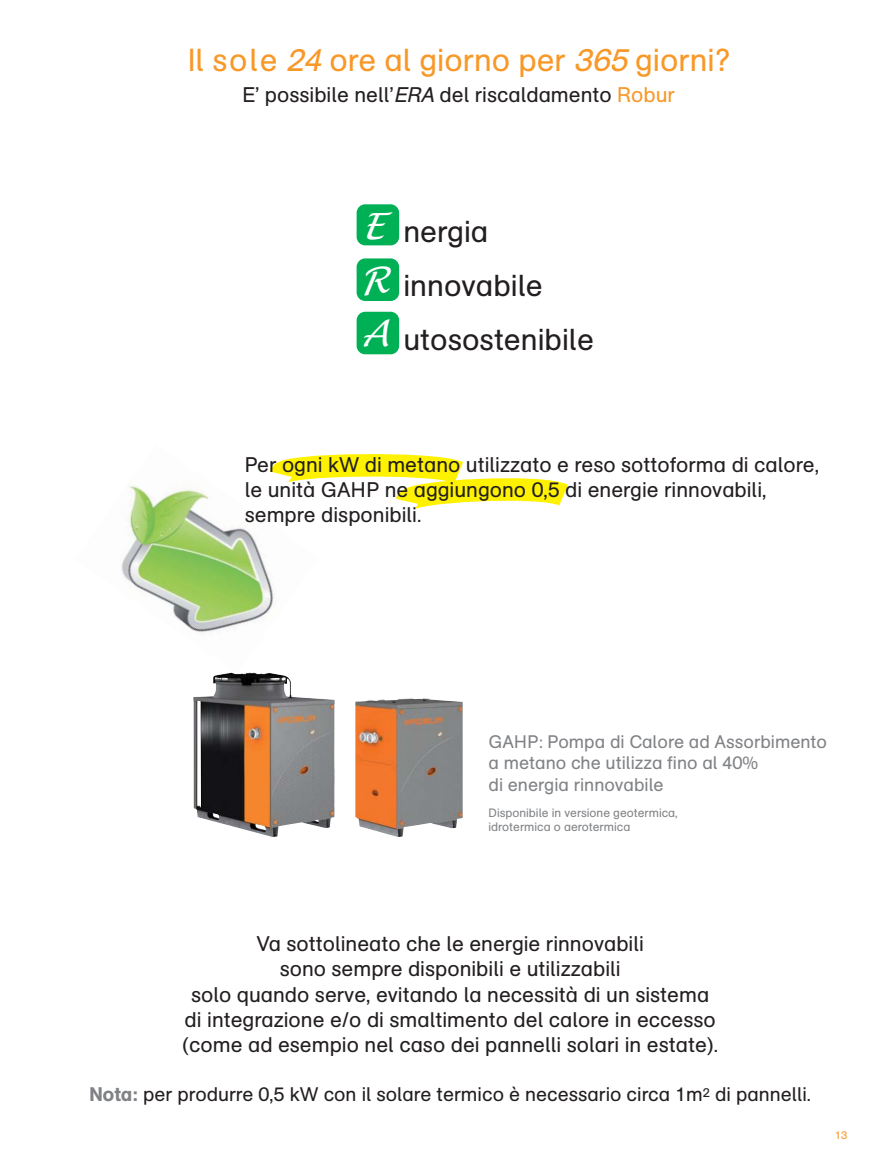
<style>
.page{position:relative;width:891px;height:1171px;background:#fff}
.page>*{position:absolute;margin:0;border:0;box-sizing:border-box;transform-origin:0 0}
.t1{font:italic 36px/53.6px "Lucida Handwriting";color:#fff}
.t2{font:31.5px "AG Schoolbook Regular A";color:#f89828}
.t3{font:30px/54px "AG Schoolbook Regular A";color:#231f20}
.t4{font:21px/25.2px "AG Schoolbook Regular A";color:#231f20;text-align:center}
.t5{font:19.5px "AG Schoolbook Regular A";color:#231f20}
.t6{font:18px/21.6px "AG Schoolbook Regular A";color:#808285}
.t7{font:12px/14.4px "AG Schoolbook Regular A";color:#808285}
.t8{font:11.1px "AG Schoolbook Regular A";color:#f89828}
.s1{font-style:italic}
.s2{color:#f89828}
.s3{font-family:"AG Schoolbook Medium A";color:#808285}
</style>
<div class="page">
<img style="left:121px;top:455px;width:197px;height:178px">
<div style="left:357px;top:204px;width:42px;height:41px;background:#00b055;border-radius:9px"></div>
<div style="left:357px;top:258px;width:42px;height:43px;background:#00b055;border-radius:9px"></div>
<div style="left:357px;top:312px;width:42px;height:42px;background:#00b055;border-radius:9px"></div>
<img style="left:355px;top:698px;width:108px;height:139px">
<svg style="left:256px;top:462px;width:312px;height:64px"></svg>
<img style="left:193px;top:672px;width:142px;height:165px">
<h2 class="t2" style="left:188px;top:49px;width:543px">Il sole <span class="s1">24</span> ore al giorno per <span class="s1">365</span> giorni?</h2>
<p class="t4" style="left:242px;top:84px;width:434px">E’ possibile nell’<span class="s1">ERA</span>del riscaldamento <span class="s2">Robur</span></p>
<h1 class="t1" style="left:359px;top:205px;width:31px">E<br>R<br>A</h1>
<h3 class="t3" style="left:403px;top:207px;width:192px">nergia innovabile utosostenibile</h3>
<p class="t4" style="left:245px;top:454px;width:576px;text-align:left">Per ogni kW di metano utilizzato e reso sottoforma di calore, le unità GAHP ne aggiungono 0,5 di energie rinnovabili, sempre disponibili.</p>
<p class="t6" style="left:488px;top:732px;width:340px">GAHP: Pompa di Calore ad Assorbimento a metano che utilizza fino al 40%<br>di energia rinnovabile</p>
<p class="t7" style="left:488px;top:806px;width:191px">Disponibile in versione geotermica, idrotermica o aerotermica</p>
<p class="t4" style="left:182px;top:933px;width:537px">Va sottolineato che le energie rinnovabili<br>sono sempre disponibili e utilizzabili<br>solo quando serve, evitando la necessità di un sistema di integrazione e/o di smaltimento del calore in eccesso (come ad esempio nel caso dei pannelli solari in estate).</p>
<p class="t5" style="left:90px;top:1087px;width:723px"><span class="s3">Nota:</span> per produrre 0,5 kW con il solare termico è necessario circa 1m<sup>2</sup> di pannelli.</p>
<p class="t8" style="left:835px;top:1131px;width:14px">13</p>
</div>
